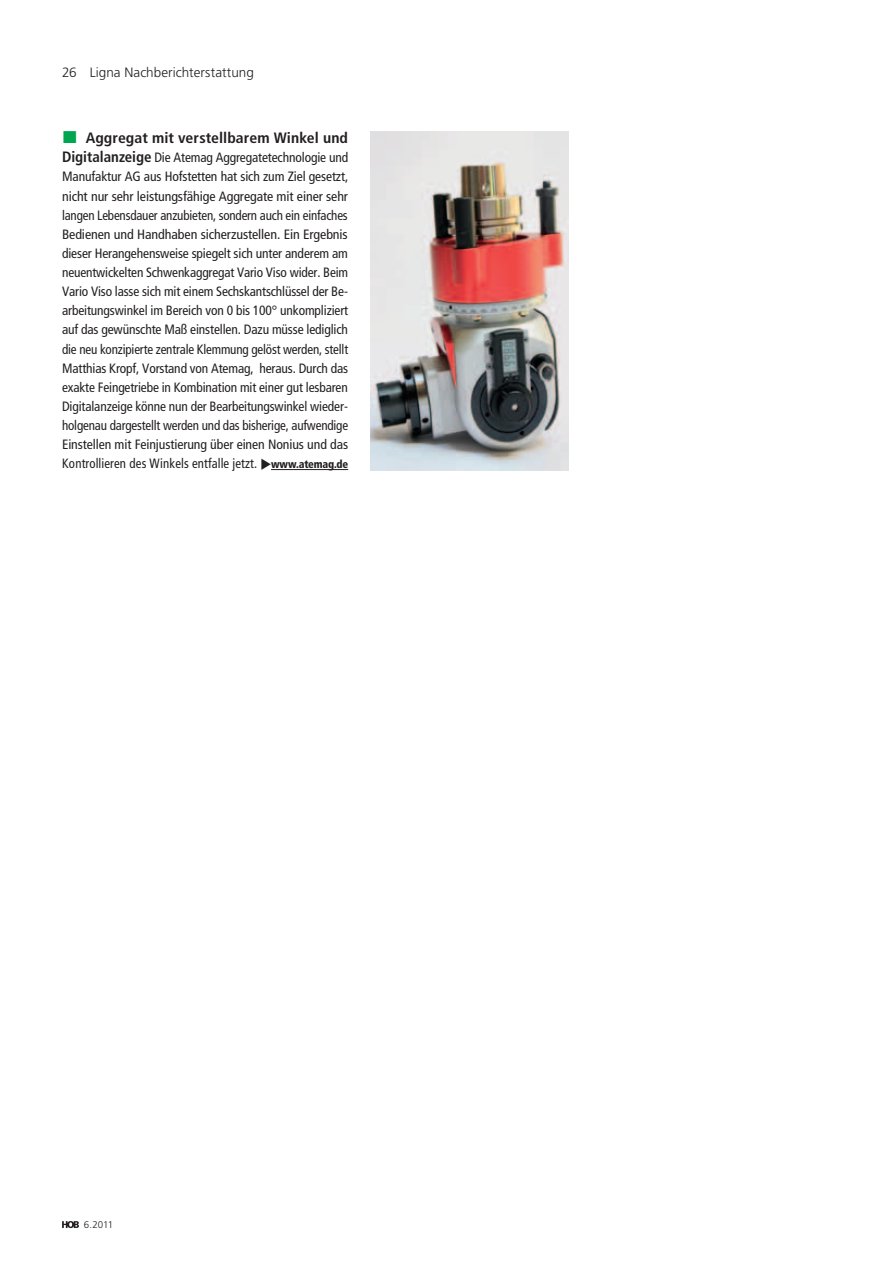
<style>
.page{position:relative;width:893px;height:1263px;background:#fff}
.page>*{position:absolute;margin:0;border:0;box-sizing:border-box;transform-origin:0 0}
.t1{font:700 condensed 15px "Frutiger LT Std";letter-spacing:.005em;color:#231f20;scale:1.05 1}
.t2{font:condensed 13.5px/19.2px "Frutiger LT Std";letter-spacing:.005em;color:#231f20;text-align:justify}
.t3{font:300 13.5px "Frutiger LT Std";letter-spacing:.005em;color:#231f20}
.t4{font:300 9.75px "Frutiger LT Std";color:#231f20}
.s1{font-weight:700;font-size:15px}
.s2{font-weight:900;font-size:11.25px}
</style>
<div class="page">
<svg style="left:62px;top:1221px;width:17px;height:7px"></svg>
<img style="left:371px;top:132px;width:197px;height:338px">
<hr style="left:271px;top:469px;width:77px;height:1px;background:#231f20">
<p class="t3" style="left:62px;top:64px;width:193px">26 Ligna nachberichterstattung</p>
<p class="t1" style="left:86px;top:129px;width:251px">Aggregat mit verstellbarem Winkel und</p>
<p class="t2" style="left:62px;top:148px;width:288px"><span class="s1">Digitalanzeige</span> Die Atemag Aggregatetechnologie und Manufaktur AG aus Hofstetten hat sich zum Ziel gesetzt, nicht nur sehr leistungsfähige Aggregate mit einer sehr langen Lebensdauer anzubieten, sondern auch ein einfaches Bedienen und Handhaben sicherzustellen. Ein Ergebnis dieser Herangehensweise spiegelt sich unter anderem am neuentwickelten Schwenkaggregat Vario Viso wider. Beim Vario Viso lasse sich mit einem Sechskantschlüssel der Be&shy;arbeitungswinkel im Bereich von 0 bis 100° unkompliziert auf das gewünschte Maß einstellen. Dazu müsse lediglich die neu konzipierte zentrale Klemmung gelöst werden, stellt Matthias Kropf, Vorstand von Atemag, heraus. Durch das exakte Feingetriebe in Kombination mit einer gut lesbaren Digitalanzeige könne nun der Bearbeitungswinkel wieder&shy;holgenau dargestellt werden und das bisherige, aufwendige Einstellen mit Feinjustierung über einen Nonius und das Kontrollieren des Winkels entfalle jetzt. ◆<span class="s2">www.atemag.de</span></p>
<p class="t4" style="left:84px;top:1219px;width:31px">6.2011</p>
</div>
